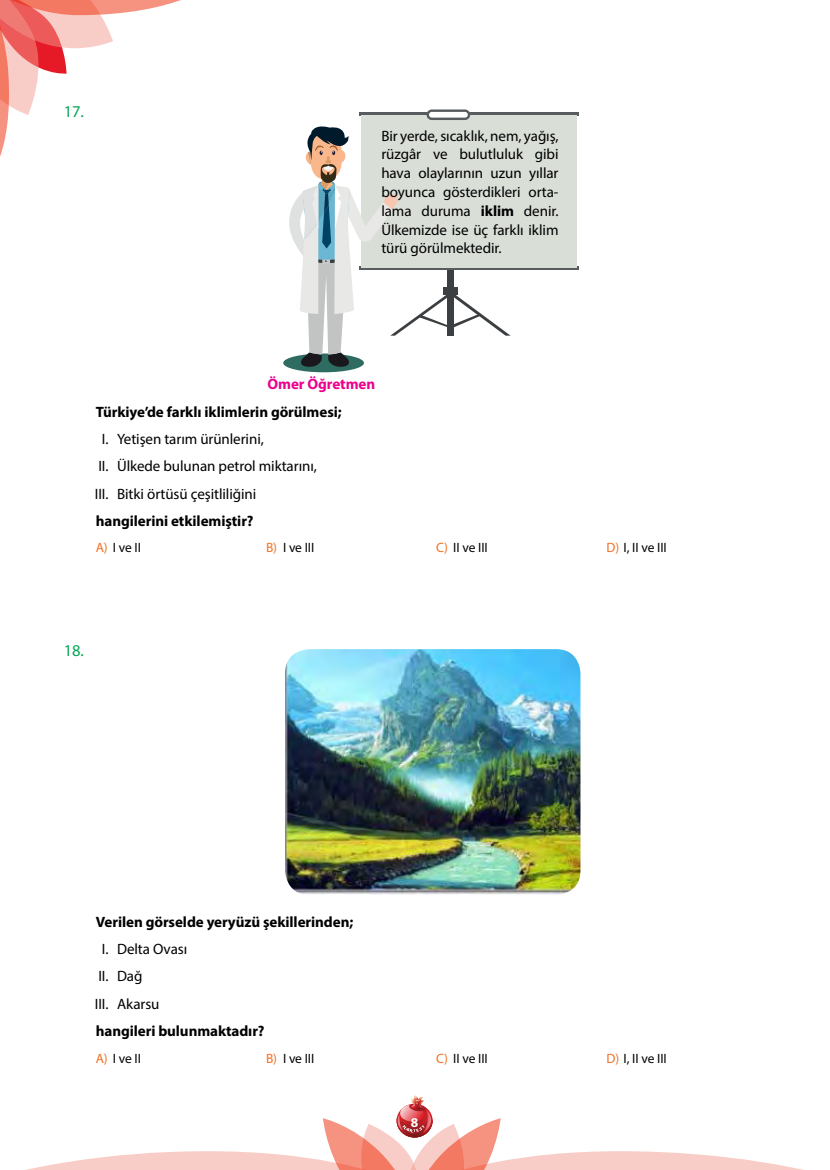
<style>
.page{position:relative;width:830px;height:1170px;background:#fff}
.page>*{position:absolute;margin:0;border:0;box-sizing:border-box;transform-origin:0 0}
.t1{font:16.5px "Myriad Pro";color:#00a651}
.t2{font:15px/18.8px "Myriad Pro";letter-spacing:-.005em;color:#000}
.t3{font:700 15px "Myriad Pro";letter-spacing:-.005em;color:#000}
.t4{font:700 15px "Myriad Pro";letter-spacing:-.005em;color:#ec008c}
.t5{font:13.5px "Myriad Pro";letter-spacing:-.005em;color:#000}
.t6{font:700 13.5px "Myriad Pro";color:#fff}
.s1{font-weight:700}
.s2{color:#f36f21}
</style>
<div class="page">
<svg style="left:0;top:0;width:181px;height:156px"></svg>
<svg style="left:30px;top:1095px;width:768px;height:74px"></svg>
<div style="left:283px;top:353px;width:81px;height:19px;background:#2e6c62;border-radius:50%"></div>
<hr style="left:358px;top:112px;width:220px;height:4px;background:#595c5f">
<hr style="left:358px;top:266px;width:220px;height:4px;background:#595c5f">
<div style="left:361px;top:115px;width:215px;height:153px;background:#d9ded7"></div>
<svg style="left:285px;top:109px;width:225px;height:258px"></svg>
<img style="left:285px;top:649px;width:295px;height:245px">
<p class="t1" style="left:64px;top:101px;width:22px">17.</p>
<p class="t2" style="left:381px;top:126px;width:179px;text-align:justify">Bir yerde, sıcaklık, nem, yağış, rüzgâr ve bulutluluk gibi hava olaylarının uzun yıllar boyunca gösterdikleri orta&shy;lama duruma <span class="s1">iklim</span> denir.<br>Ülkemizde ise üç farklı iklim türü görülmektedir.</p>
<p class="t4" style="left:267px;top:374px;width:109px">Ömer Öğretmen</p>
<p class="t3" style="left:96px;top:402px;width:247px">Türkiye’de farklı iklimlerin görülmesi;</p>
<p class="t2" style="left:95px;top:425px;width:223px;line-height:27.3px;text-indent:7px">I. Yetişen tarım ürünlerini,<br>II. Ülkede bulunan petrol miktarını,<br>III. Bitki örtüsü çeşitliliğini</p>
<p class="t3" style="left:96px;top:511px;width:159px">hangilerini etkilemiştir?</p>
<p class="t5" style="left:96px;top:539px;width:47px"><span class="s2">A)</span> I ve II</p>
<p class="t5" style="left:266px;top:539px;width:50px"><span class="s2">B)</span> I ve III</p>
<p class="t5" style="left:436px;top:539px;width:53px"><span class="s2">C)</span> II ve III</p>
<p class="t5" style="left:606px;top:539px;width:62px"><span class="s2">D)</span> I, II ve III</p>
<p class="t1" style="left:64px;top:640px;width:22px">18.</p>
<p class="t3" style="left:96px;top:912px;width:259px">Verilen görselde yeryüzü şekillerinden;</p>
<p class="t2" style="left:95px;top:935px;width:94px;line-height:27.3px;text-indent:7px">I. Delta Ovası<br>II. Dağ<br>III. Akarsu</p>
<p class="t3" style="left:96px;top:1021px;width:170px">hangileri bulunmaktadır?</p>
<p class="t5" style="left:96px;top:1049px;width:47px"><span class="s2">A)</span> I ve II</p>
<p class="t5" style="left:266px;top:1049px;width:50px"><span class="s2">B)</span> I ve III</p>
<p class="t5" style="left:436px;top:1049px;width:53px"><span class="s2">C)</span> II ve III</p>
<p class="t5" style="left:606px;top:1049px;width:62px"><span class="s2">D)</span> I, II ve III</p>
<p class="t6" style="left:410px;top:1113px;width:9px">8</p>
</div>
